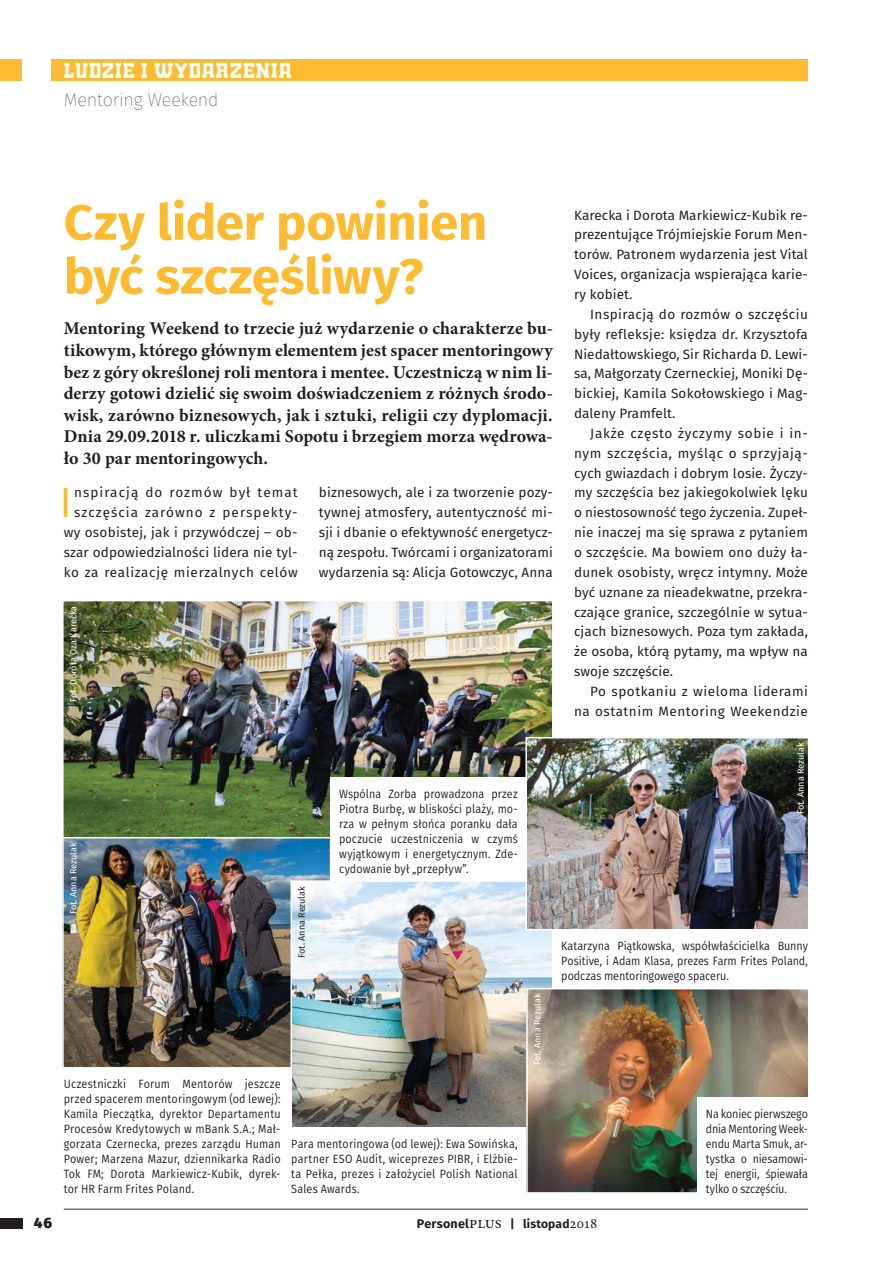
<style>
.page{position:relative;width:893px;height:1263px;background:#fff}
.page>*{position:absolute;margin:0;border:0;box-sizing:border-box;transform-origin:0 0}
.t1{font:700 49.5px/54px "Fira Sans";letter-spacing:-.005em;color:#fdbb32}
.t2{font:42.3px "Fira Sans";color:#fdbb32}
.t3{font:22.5px "Trump Town Pro";letter-spacing:.05em;color:#fff}
.t4{font:700 18px/21.6px "Minion Pro";color:#231f20;text-align:justify}
.t5{font:100 18px "Fira Sans";letter-spacing:-.015em;color:#231f20}
.t6{font:800 15px "Fira Sans";color:#231f20}
.t7{font:13.5px/19.8px "Fira Sans";letter-spacing:.015em;color:#231f20;text-align:justify}
.t8{font:13.5px/19.8px "Fira Sans";letter-spacing:.04em;color:#231f20;text-align:right}
.t9{font:12px/15px "Fira Sans";letter-spacing:.005em;color:#231f20;text-align:justify;scale:.9 1}
.t10{font:700 12px "Fira Sans";letter-spacing:.015em;color:#231f20}
.t11{font:9px "Fira Sans";color:#fff}
.t12{font:9px "Fira Sans";color:#231f20}
.s1{font-size:12.6px}
.s2{font-family:"Minion Pro";font-weight:400;font-size:17.25px}
.s3{font-family:"Minion Pro";font-weight:400;font-size:15px}
</style>
<div class="page">
<div style="left:51px;top:60px;width:757px;height:21px;background:#fdbb32"></div>
<div style="left:0;top:60px;width:21px;height:21px;background:#fdbb32"></div>
<hr style="left:64px;top:1209px;width:744px;height:1px;background:#231f20">
<div style="left:0;top:1218px;width:22px;height:10px;background:#231f20"></div>
<img style="left:65px;top:603px;width:486px;height:234px">
<img style="left:65px;top:840px;width:263px;height:225px">
<div style="left:62px;top:837px;width:269px;height:231px;border:2px solid #fff"></div>
<div style="left:331px;top:778px;width:195px;height:103px;background:#fff"></div>
<img style="left:294px;top:883px;width:257px;height:242px">
<div style="left:291px;top:880px;width:263px;height:248px;border:2px solid #fff"></div>
<img style="left:529px;top:991px;width:277px;height:200px">
<div style="left:526px;top:988px;width:283px;height:206px;border:2px solid #fff"></div>
<div style="left:697px;top:1098px;width:119px;height:103px;background:#fff"></div>
<img style="left:528px;top:740px;width:278px;height:187px">
<div style="left:525px;top:737px;width:284px;height:193px;border:2px solid #fff"></div>
<h3 class="t3" style="left:64px;top:61px;width:229px">LUDZIE I WYDARZENIA</h3>
<h3 class="t5" style="left:64px;top:91px;width:156px">Mentoring Weekend</h3>
<h1 class="t1" style="left:64px;top:198px;width:425px">Czy lider powinien być szczęśliwy?</h1>
<p class="t4" style="left:64px;top:319px;width:491px">Mentoring Weekend to trzecie już wydarzenie o charakterze bu&shy;tikowym, którego głównym elementem jest spacer mentoringowy bez z góry określonej roli mentora i mentee. Uczestniczą w nim li&shy;derzy gotowi dzielić się swoim doświadczeniem z różnych środo&shy;wisk, zarówno biznesowych, jak i sztuki, religii czy dyplomacji.<br>Dnia 29.09.2018 r. uliczkami Sopotu i brzegiem morza wędrowa&shy;ło 30 par mentoringowych.</p>
<p class="t8" style="left:64px;top:484px;width:235px">nspiracją do rozmów był temat szczęścia zarówno z perspekty&shy;wy osobistej, jak i przywódczej – ob&shy;szar odpowiedzialności lidera nie tyl&shy;ko za realizację mierzalnych celów</p>
<p class="t7" style="left:319px;top:484px;width:235px">biznesowych, ale i za tworzenie pozy&shy;tywnej atmosfery, autentyczność mi&shy;sji i dbanie o efektywność energetycz&shy;ną zespołu. Twórcami i organizatorami wydarzenia są: Alicja Gotowczyc, Anna</p>
<p class="t11" style="left:70px;top:702px;width:98px;rotate:-90deg">Fot. Dorota Oza Karecka</p>
<h2 class="t2" style="left:59px;top:482px;width:14px">I</h2>
<p class="t7" style="left:574px;top:206px;width:235px">Karecka i Dorota Markiewicz-Kubik re&shy;prezentujące Trójmiejskie Forum Men&shy;torów. Patronem wydarzenia jest Vital Voices, organizacja wspierająca karie&shy;ry kobiet.</p>
<p class="t7" style="left:574px;top:306px;width:235px;text-indent:16px">Inspiracją do rozmów o szczęściu były refleksje: księdza dr. Krzysztofa Niedałtowskiego, Sir Richarda D. Lewi&shy;sa, Małgorzaty Czerneckiej, Moniki Dę&shy;bickiej, Kamila Sokołowskiego i Mag&shy;daleny Pramfelt.</p>
<p class="t7" style="left:574px;top:425px;width:235px;text-indent:16px">Jakże często życzymy sobie i in&shy;nym szczęścia, myśląc o sprzyjają&shy;cych gwiazdach i dobrym losie. Życzy&shy;my szczęścia bez jakiegokolwiek lęku o niestosowność tego życzenia. Zupeł&shy;nie inaczej ma się sprawa z pytaniem o szczęście. Ma bowiem ono duży ła&shy;dunek osobisty, wręcz intymny. Może być uznane za nieadekwatne, przekra&shy;czające granice, szczególnie w sytua&shy;cjach biznesowych. Poza tym zakłada, że osoba, którą pytamy, ma wpływ na swoje szczęście.</p>
<p class="t8" style="left:574px;top:683px;width:235px">Po spotkaniu z wieloma liderami na ostatnim Mentoring Weekendzie</p>
<p class="t11" style="left:70px;top:914px;width:73px;rotate:-90deg">Fot. Anna Rezulak</p>
<p class="t12" style="left:298px;top:958px;width:73px;rotate:-90deg">Fot. Anna Rezulak</p>
<p class="t9" style="left:339px;top:786px;width:200px">Wspólna Zorba prowadzona przez Piotra Burbę, w bliskości plaży, mo&shy;rza w pełnym słońca poranku dała poczucie uczestniczenia w czymś wyjątkowym i energetycznym. Zde&shy;cydowanie był „przepływ”.</p>
<p class="t9" style="left:64px;top:1076px;width:242px">Uczestniczki Forum Mentorów jeszcze przed spacerem mentoringowym (od lewej):<br>Kamila Pieczątka, dyrektor Departamentu Procesów Kredytowych w mBank S.A.; Mał&shy;gorzata Czernecka, prezes zarządu Human Power; Marzena Mazur, dziennikarka Radio Tok FM; Dorota Markiewicz-Kubik, dyrek&shy;tor HR Farm Frites Poland.</p>
<p class="t9" style="left:291px;top:1136px;width:253px">Para mentoringowa (od lewej): Ewa Sowińska, partner ESO Audit, wiceprezes PIBR, i Elżbie&shy;ta Pełka, prezes i założyciel Polish National Sales Awards.</p>
<p class="t11" style="left:534px;top:1065px;width:73px;rotate:-90deg">Fot. Anna Rezulak</p>
<p class="t11" style="left:797px;top:814px;width:73px;rotate:-90deg">Fot. Anna Rezulak</p>
<p class="t9" style="left:561px;top:939px;width:276px">Katarzyna Piątkowska, współwłaścicielka Bunny Positive, i Adam Klasa, prezes Farm Frites Poland, podczas mentoringowego spaceru.</p>
<p class="t9" style="left:706px;top:1106px;width:115px">Na koniec pierwszego dnia Mentoring Week&shy;endu Marta Smuk, ar&shy;tystka o niesamowi&shy;tej energii, śpiewała tylko o szczęściu.</p>
<p class="t6" style="left:34px;top:1216px;width:20px">46</p>
<p class="t10" style="left:417px;top:1218px;width:182px"><span class="s1">Personel</span><span class="s2">plus</span> | listopad<span class="s3">2018</span></p>
</div>
